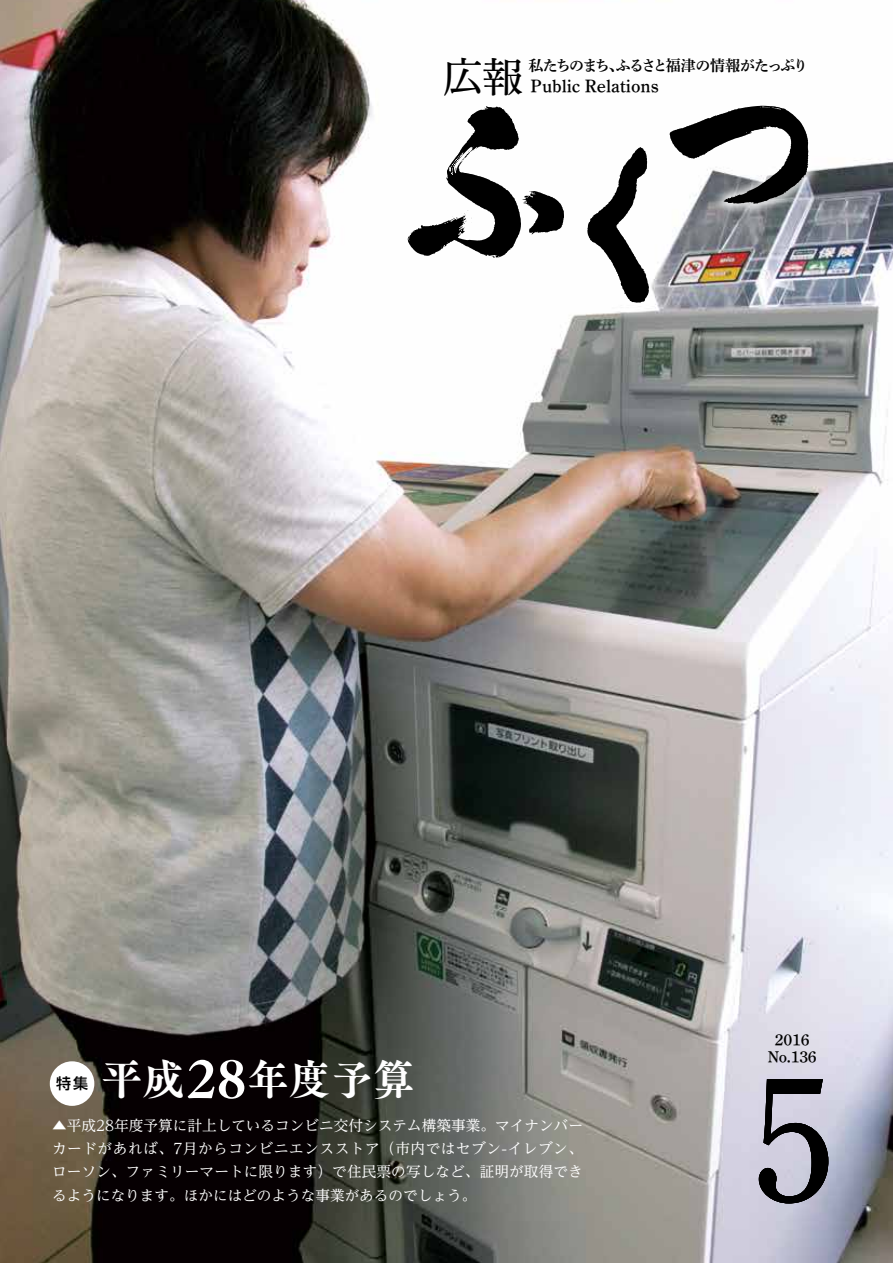
<style>
.page{position:relative;width:893px;height:1263px;background:#fff}
.page>*{position:absolute;margin:0;border:0;box-sizing:border-box;transform-origin:0 0}
.t1{font:180px "Shuei Min Pr 6 M";color:#000;scale:.9 1}
.t2{font:50.4px "Tsuku A Old Min Pr 6 E";color:#fff}
.t3{font:42px "Tsuku A Old Min Pr 6 E";color:#fff}
.t4{font:40.5px "Shuei Min Pr 6 M";color:#000}
.t5{font:18px "Shuei Min Pr 6 B";color:#000}
.t6{font:15.9px/17.2px "Shuei Min Pr 6 B";letter-spacing:-.02em;color:#000;text-align:center}
.t7{font:15px "Shuei Min Pr 6 B";letter-spacing:-.1em;color:#000}
.t8{font:500 15px "UD Shin Go Pr 6";color:#000}
.t9{font:14.7px/23.2px "UD Reimin Pr 6";color:#fff;text-align:justify}
</style>
<div class="page">
<img style="left:0;top:0;width:893px;height:1263px">
<img style="left:47px;top:999px;width:422px;height:179px">
<img style="left:387px;top:0;width:192px;height:48px">
<img style="left:472px;top:1px;width:390px;height:47px">
<img style="left:350px;top:48px;width:516px;height:313px">
<svg style="left:587px;top:147px;width:62px;height:156px"></svg>
<svg style="left:670px;top:106px;width:138px;height:98px"></svg>
<svg style="left:408px;top:106px;width:156px;height:152px"></svg>
<img style="left:696px;top:996px;width:192px;height:267px">
<img style="left:714px;top:978px;width:157px;height:143px">
<img style="left:2px;top:1021px;width:140px;height:127px">
<h3 class="t4" style="left:443px;top:39px;width:82px">広報</h3>
<p class="t7" style="left:528px;top:57px;width:281px">私たちのまちふるさと福津の情報がたっぷり</p>
<p class="t7" style="left:609px;top:57px;width:16px">、</p>
<p class="t5" style="left:531px;top:76px;width:130px">Public Relations</p>
<h2 class="t2" style="left:187px;top:1050px;width:60px">28</h2>
<h3 class="t3" style="left:101px;top:1056px;width:85px">平成</h3>
<h3 class="t3" style="left:247px;top:1056px;width:170px">年度予算</h3>
<p class="t8" style="left:56px;top:1071px;width:33px">特集</p>
<p class="t9" style="left:52px;top:1113px;width:532px">▲平成28年度予算に計上しているコンビニ交付システム構築事業。マイナンバーカードがあれば、7月からコンビニエンスストア（市内ではセブン-イレブン、ローソン、ファミリーマートに限ります）で住民票の写しなど、証明が取得できるようになります。ほかにはどのような事業があるのでしょう。</p>
<p class="t6" style="left:768px;top:1031px;width:51px">2016<br>No.136</p>
<h1 class="t1" style="left:750px;top:975px;width:98px">5</h1>
</div>
